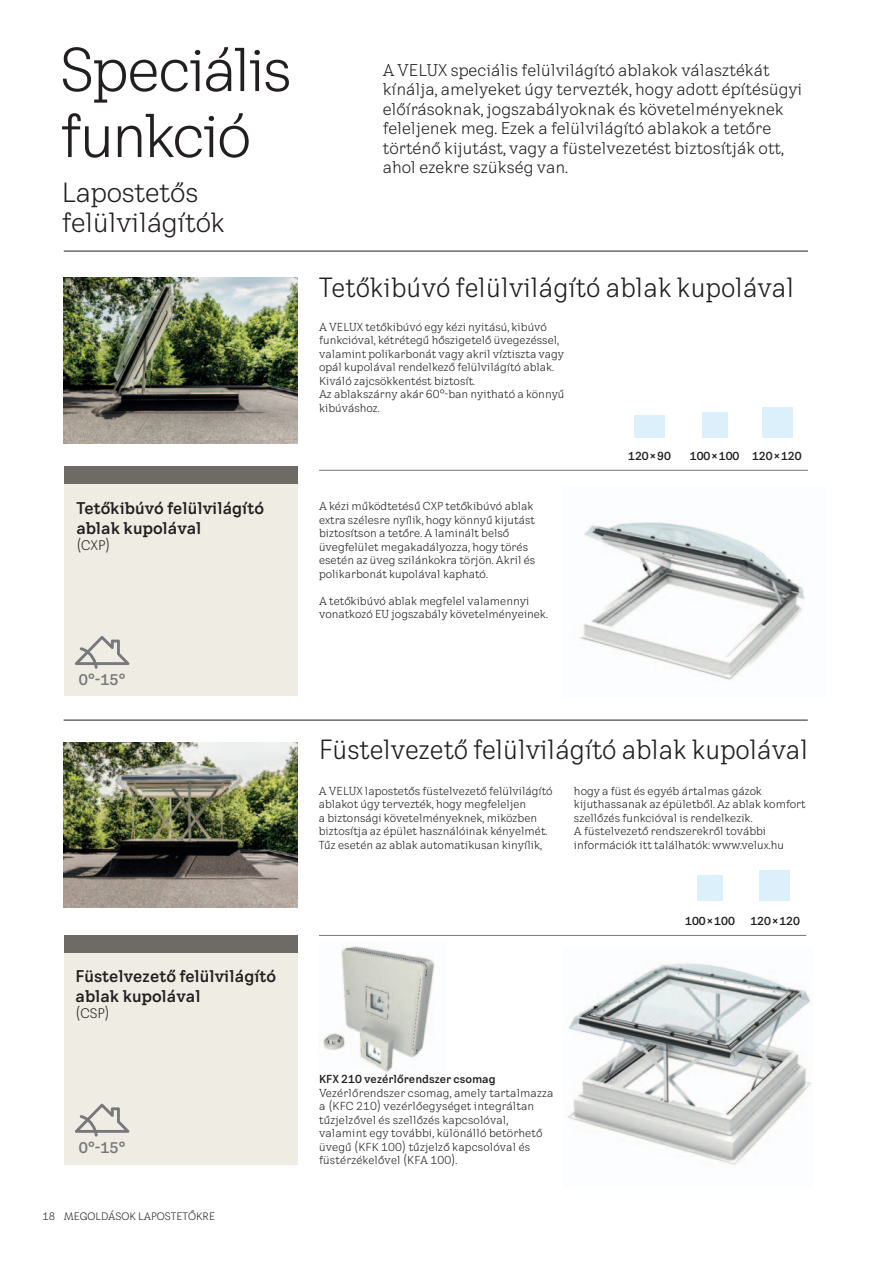
<style>
.page{position:relative;width:893px;height:1263px;background:#fff}
.page>*{position:absolute;margin:0;border:0;box-sizing:border-box;transform-origin:0 0}
.t1{font:84px "VELUXICONHS";color:#76787b}
.t2{font:60px/66px "VELUX Transform";letter-spacing:-.045em;color:#231f20}
.t3{font:condensed 27px "VELUX Transform";letter-spacing:-.005em;color:#231f20}
.t4{font:27px/30px "VELUX Transform";letter-spacing:-.01em;color:#231f20}
.t5{font:16.5px/19.5px "VELUX Transform";color:#231f20}
.t6{font:700 16.5px/19.5px "VELUX Transform";color:#231f20}
.t7{font:700 15px "VELUX Transform";color:#76787b}
.t8{font:13.5px "VELUX Transform";color:#231f20}
.t9{font:11.25px/13.5px "VELUX Transform";color:#231f20}
.t10{font:700 11.25px "VELUX Transform";color:#231f20}
.t11{font:10.5px "VELUX Transform";color:#231f20}
</style>
<div class="page">
<div style="left:64px;top:936px;width:233px;height:229px;background:#efece4"></div>
<hr style="left:64px;top:720px;width:744px;height:1px;background:#231f20">
<hr style="left:64px;top:251px;width:744px;height:1px;background:#231f20">
<div style="left:64px;top:467px;width:233px;height:229px;background:#efece4"></div>
<img style="left:64px;top:742px;width:233px;height:166px">
<img style="left:64px;top:277px;width:233px;height:166px">
<div style="left:762px;top:407px;width:30px;height:31px;background:#dcf0fb"></div>
<div style="left:64px;top:936px;width:233px;height:17px;background:#6e6b67"></div>
<div style="left:64px;top:467px;width:233px;height:17px;background:#6e6b67"></div>
<div style="left:697px;top:875px;width:26px;height:26px;background:#dcf0fb"></div>
<div style="left:760px;top:870px;width:30px;height:31px;background:#dcf0fb"></div>
<hr style="left:319px;top:935px;width:487px;height:1px;background:#767778">
<div style="left:634px;top:415px;width:31px;height:23px;background:#dcf0fb"></div>
<div style="left:702px;top:412px;width:26px;height:26px;background:#dcf0fb"></div>
<img style="left:567px;top:962px;width:244px;height:203px">
<img style="left:579px;top:522px;width:226px;height:159px">
<img style="left:323px;top:946px;width:112px;height:126px">
<hr style="left:319px;top:470px;width:489px;height:1px;background:#767778">
<h2 class="t2" style="left:60px;top:43px;width:233px">Speciális funkció</h2>
<h3 class="t4" style="left:62px;top:180px;width:165px">Lapostetős felülvilágítók</h3>
<h3 class="t6" style="left:76px;top:500px;width:189px">Tetőkibúvó felülvilágító ablak kupolával</h3>
<p class="t8" style="left:76px;top:540px;width:35px">(CXP)</p>
<h1 class="t1" style="left:73px;top:604px;width:60px">m</h1>
<h3 class="t7" style="left:79px;top:674px;width:48px">0°-15°</h3>
<h3 class="t6" style="left:76px;top:968px;width:202px">Füstelvezető felülvilágító ablak kupolával</h3>
<p class="t8" style="left:76px;top:1008px;width:36px">(CSP)</p>
<h1 class="t1" style="left:73px;top:1071px;width:60px">m</h1>
<h3 class="t7" style="left:79px;top:1142px;width:48px">0°-15°</h3>
<p class="t11" style="left:42px;top:1212px;width:174px">18 MEGOLDÁSOK LAPOSTETŐKRE</p>
<p class="t5" style="left:383px;top:62px;width:421px">A VELUX speciális felülvilágító ablakok választékát kínálja, amelyeket úgy tervezték, hogy adott építésügyi előírásoknak, jogszabályoknak és követelményeknek feleljenek meg. Ezek a felülvilágító ablakok a tetőre történő kijutást, vagy a füstelvezetést biztosítják ott, ahol ezekre szükség van.</p>
<h3 class="t3" style="left:319px;top:276px;width:477px">Tetőkibúvó felülvilágító ablak kupolával</h3>
<p class="t9" style="left:319px;top:321px;width:247px">A VELUX tetőkibúvó egy kézi nyitású, kibúvó funkcióval, kétrétegű hőszigetelő üvegezéssel, valamint polikarbonát vagy akril víztiszta vagy opál kupolával rendelkező felülvilágító ablak.<br>Kiváló zajcsökkentést biztosít.<br>Az ablakszárny akár 60°-ban nyitható a könnyű kibúváshoz.</p>
<p class="t9" style="left:319px;top:501px;width:218px">A kézi működtetésű CXP tetőkibúvó ablak extra szélesre nyílik, hogy könnyű kijutást biztosítson a tetőre. A laminált belső üvegfelület megakadályozza, hogy törés esetén az üveg szilánkokra törjön. Akril és polikarbonát kupolával kapható.</p>
<p class="t9" style="left:319px;top:595px;width:230px">A tetőkibúvó ablak megfelel valamennyi vonatkozó EU jogszabály követelményeinek.</p>
<p class="t10" style="left:628px;top:451px;width:44px">120 × 90</p>
<p class="t10" style="left:690px;top:451px;width:113px">100 × 100 120 × 120</p>
<h3 class="t3" style="left:319px;top:739px;width:491px">Füstelvezető felülvilágító ablak kupolával</h3>
<p class="t9" style="left:319px;top:785px;width:235px">A VELUX lapostetős füstelvezető felülvilágító ablakot úgy tervezték, hogy megfeleljen<br>a biztonsági követelményeknek, miközben biztosítja az épület használóinak kényelmét.<br>Tűz esetén az ablak automatikusan kinyílik,</p>
<p class="t9" style="left:574px;top:785px;width:233px">hogy a füst és egyéb ártalmas gázok kijuthassanak az épületből. Az ablak komfort szellőzés funkcióval is rendelkezik.<br>A füstelvezető rendszerekről további információk itt találhatók: www.velux.hu</p>
<p class="t10" style="left:319px;top:1075px;width:178px">KFX 210 vezérlőrendszer csomag</p>
<p class="t9" style="left:319px;top:1087px;width:236px">Vezérlőrendszer csomag, amely tartalmazza a (KFC 210) vezérlőegységet integráltan tűzjelzővel és szellőzés kapcsolóval, valamint egy további, különálló betörhető üvegű (KFK 100) tűzjelző kapcsolóval és füstérzékelővel (KFA 100).</p>
<p class="t10" style="left:685px;top:917px;width:51px">100 × 100</p>
<p class="t10" style="left:750px;top:917px;width:51px">120 × 120</p>
</div>
